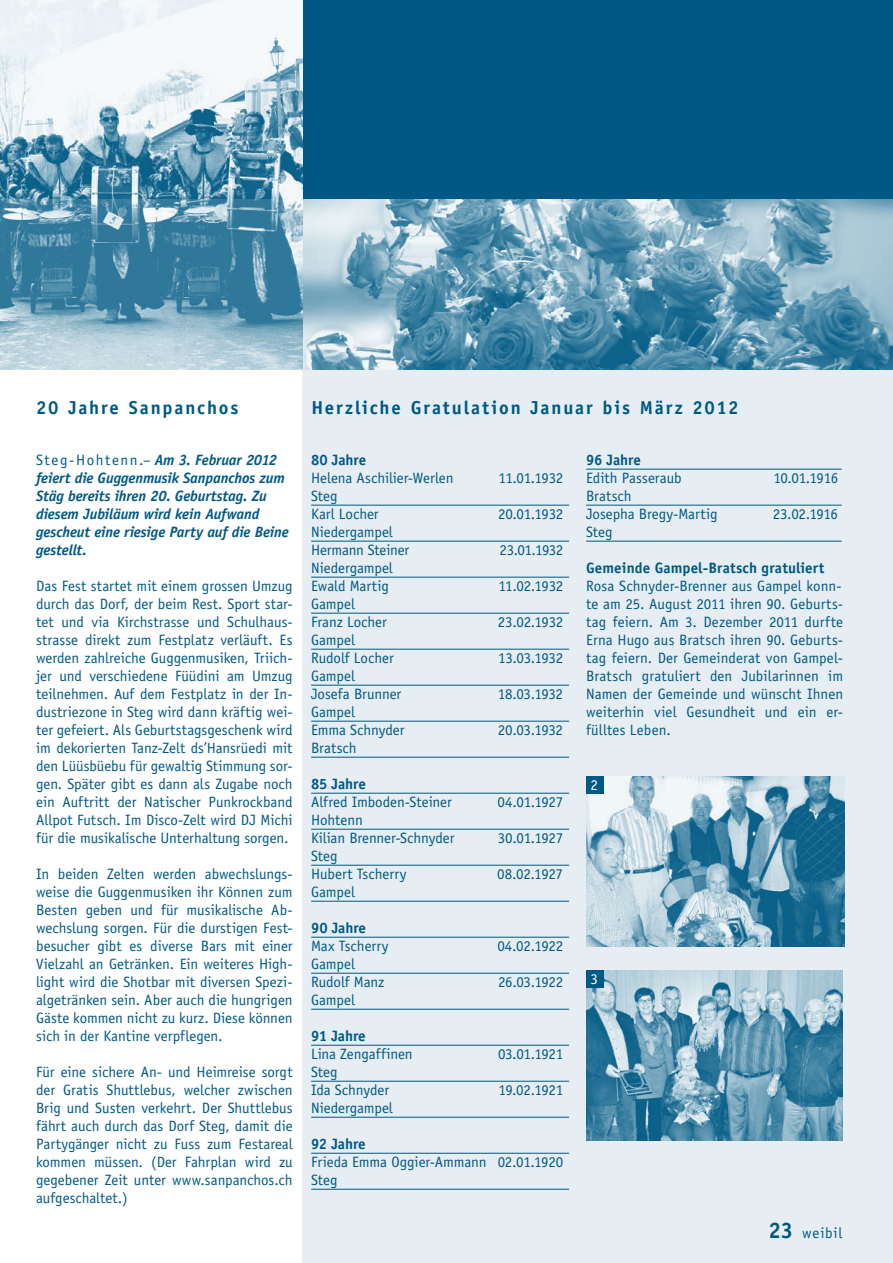
<style>
.page{position:relative;width:893px;height:1263px;background:#fff}
.page>*{position:absolute;margin:0;border:0;box-sizing:border-box;transform-origin:0 0}
.t1{font:700 18.75px "Officina Sans";letter-spacing:.095em;color:#005984}
.t2{font:15px/18px "Officina Sans";letter-spacing:-.005em;color:#005984}
.t3{font:italic 700 15px/18px "Officina Sans";letter-spacing:-.01em;color:#005984}
.t4{font:700 15px "Officina Sans";letter-spacing:-.005em;color:#005984}
.t5{font:15px "Officina Sans";color:#fff}
.s1{font-weight:400;font-style:normal}
.s2{font-weight:700;font-size:22.5px}
</style>
<div class="page">
<div style="left:303px;top:368px;width:590px;height:895px;background:#e6eef3"></div>
<div style="left:0;top:0;width:893px;height:370px;background:#005984"></div>
<hr style="left:311px;top:505px;width:258px;height:1px;background:#005984">
<hr style="left:311px;top:541px;width:258px;height:1px;background:#005984">
<hr style="left:311px;top:577px;width:258px;height:1px;background:#005984">
<hr style="left:311px;top:613px;width:258px;height:1px;background:#005984">
<hr style="left:311px;top:649px;width:258px;height:1px;background:#005984">
<hr style="left:311px;top:685px;width:258px;height:1px;background:#005984">
<hr style="left:311px;top:721px;width:258px;height:1px;background:#005984">
<hr style="left:311px;top:757px;width:258px;height:1px;background:#005984">
<hr style="left:311px;top:793px;width:258px;height:1px;background:#005984">
<hr style="left:311px;top:829px;width:258px;height:1px;background:#005984">
<hr style="left:311px;top:865px;width:258px;height:1px;background:#005984">
<hr style="left:311px;top:901px;width:258px;height:1px;background:#005984">
<hr style="left:311px;top:937px;width:258px;height:1px;background:#005984">
<hr style="left:311px;top:973px;width:258px;height:1px;background:#005984">
<hr style="left:311px;top:1009px;width:258px;height:1px;background:#005984">
<hr style="left:311px;top:1045px;width:258px;height:1px;background:#005984">
<hr style="left:311px;top:1081px;width:258px;height:1px;background:#005984">
<hr style="left:311px;top:1117px;width:258px;height:1px;background:#005984">
<hr style="left:311px;top:1153px;width:258px;height:1px;background:#005984">
<hr style="left:311px;top:1189px;width:258px;height:1px;background:#005984">
<hr style="left:586px;top:469px;width:256px;height:1px;background:#005984">
<hr style="left:586px;top:505px;width:256px;height:1px;background:#005984">
<hr style="left:586px;top:541px;width:256px;height:1px;background:#005984">
<img style="left:586px;top:776px;width:258px;height:170px">
<img style="left:586px;top:971px;width:256px;height:170px">
<img style="left:303px;top:200px;width:590px;height:170px">
<img style="left:0;top:0;width:303px;height:200px">
<svg style="left:0;top:200px;width:303px;height:170px;background:#6b9fb7"></svg>
<div style="left:586px;top:776px;width:17px;height:17px;background:#005984"></div>
<div style="left:586px;top:971px;width:17px;height:17px;background:#005984"></div>
<p class="t1" style="left:36px;top:396px;width:204px">20 Jahre Sanpanchos</p>
<p class="t1" style="left:311px;top:396px;width:429px">Herzliche Gratulation Januar bis März 2012</p>
<p class="t3" style="left:36px;top:450px;width:254px"><span class="s1">Steg-Hohtenn.–</span> Am 3. Februar 2012 feiert die Guggenmusik Sanpanchos zum<br>Stäg bereits ihren 20. Geburtstag. Zu diesem Jubiläum wird kein Aufwand gescheut eine riesige Party auf die Beine gestellt.</p>
<p class="t2" style="left:36px;top:576px;width:258px;text-align:justify">Das Fest startet mit einem grossen Umzug durch das Dorf, der beim Rest. Sport star&shy;tet und via Kirchstrasse und Schulhaus&shy;strasse direkt zum Festplatz verläuft. Es werden zahlreiche Guggenmusiken, Triich&shy;jer und verschiedene Füüdini am Umzug teilnehmen. Auf dem Festplatz in der In&shy;dustriezone in Steg wird dann kräftig wei&shy;ter gefeiert. Als Geburtstagsgeschenk wird im dekorierten Tanz-Zelt ds’Hansrüedi mit den Lüüsbüebu für gewaltig Stimmung sor&shy;gen. Später gibt es dann als Zugabe noch ein Auftritt der Natischer Punkrockband Allpot Futsch. Im Disco-Zelt wird DJ Michi für die musikalische Unterhaltung sorgen.</p>
<p class="t2" style="left:36px;top:864px;width:258px;text-align:justify">In beiden Zelten werden abwechslungs&shy;weise die Guggenmusiken ihr Können zum Besten geben und für musikalische Ab&shy;wechslung sorgen. Für die durstigen Fest&shy;besucher gibt es diverse Bars mit einer Vielzahl an Getränken. Ein weiteres High&shy;light wird die Shotbar mit diversen Spezi&shy;algetränken sein. Aber auch die hungrigen Gäste kommen nicht zu kurz. Diese können sich in der Kantine verpflegen.</p>
<p class="t2" style="left:36px;top:1062px;width:258px;text-align:justify">Für eine sichere An- und Heimreise sorgt der Gratis Shuttlebus, welcher zwischen Brig und Susten verkehrt. Der Shuttlebus fährt auch durch das Dorf Steg, damit die Partygänger nicht zu Fuss zum Festareal kommen müssen. (Der Fahrplan wird zu gegebener Zeit unter www.sanpanchos.ch aufgeschaltet.)</p>
<p class="t4" style="left:311px;top:450px;width:57px">80 Jahre</p>
<p class="t2" style="left:311px;top:468px;width:144px">Helena Aschilier-Werlen</p>
<p class="t2" style="left:499px;top:468px;width:66px">11.01.1932</p>
<p class="t2" style="left:311px;top:486px;width:69px">Steg<br>Karl Locher</p>
<p class="t2" style="left:498px;top:504px;width:67px">20.01.1932</p>
<p class="t2" style="left:311px;top:522px;width:100px">Niedergampel<br>Hermann Steiner</p>
<p class="t2" style="left:311px;top:558px;width:83px">Niedergampel<br>Ewald Martig</p>
<p class="t2" style="left:311px;top:594px;width:77px">Gampel<br>Franz Locher</p>
<p class="t2" style="left:311px;top:630px;width:84px">Gampel<br>Rudolf Locher</p>
<p class="t2" style="left:311px;top:666px;width:92px">Gampel<br>Josefa Brunner</p>
<p class="t2" style="left:311px;top:702px;width:95px">Gampel<br>Emma Schnyder</p>
<p class="t2" style="left:499px;top:540px;width:65px">23.01.1932</p>
<p class="t2" style="left:498px;top:576px;width:66px">11.02.1932</p>
<p class="t2" style="left:498px;top:612px;width:67px">23.02.1932</p>
<p class="t2" style="left:498px;top:648px;width:67px">13.03.1932</p>
<p class="t2" style="left:498px;top:684px;width:67px">18.03.1932</p>
<p class="t2" style="left:498px;top:720px;width:67px">20.03.1932</p>
<p class="t2" style="left:311px;top:738px;width:47px">Bratsch</p>
<p class="t4" style="left:311px;top:774px;width:56px">85 Jahre</p>
<p class="t2" style="left:311px;top:792px;width:142px">Alfred Imboden-Steiner</p>
<p class="t2" style="left:497px;top:792px;width:67px">04.01.1927</p>
<p class="t2" style="left:311px;top:810px;width:145px">Hohtenn<br>Kilian Brenner-Schnyder</p>
<p class="t2" style="left:498px;top:828px;width:67px">30.01.1927</p>
<p class="t2" style="left:311px;top:846px;width:97px">Steg<br>Hubert Tscherry</p>
<p class="t2" style="left:497px;top:864px;width:67px">08.02.1927</p>
<p class="t2" style="left:311px;top:882px;width:45px">Gampel</p>
<p class="t4" style="left:311px;top:918px;width:57px">90 Jahre</p>
<p class="t2" style="left:311px;top:936px;width:79px">Max Tscherry</p>
<p class="t2" style="left:497px;top:936px;width:67px">04.02.1922</p>
<p class="t2" style="left:311px;top:954px;width:75px">Gampel<br>Rudolf Manz</p>
<p class="t2" style="left:498px;top:972px;width:67px">26.03.1922</p>
<p class="t2" style="left:311px;top:990px;width:45px">Gampel</p>
<p class="t4" style="left:311px;top:1026px;width:56px">91 Jahre</p>
<p class="t2" style="left:311px;top:1044px;width:103px">Lina Zengaffinen</p>
<p class="t2" style="left:498px;top:1044px;width:67px">03.01.1921</p>
<p class="t2" style="left:311px;top:1062px;width:80px">Steg<br>Ida Schnyder</p>
<p class="t2" style="left:498px;top:1080px;width:66px">19.02.1921</p>
<p class="t2" style="left:311px;top:1098px;width:83px">Niedergampel</p>
<p class="t4" style="left:311px;top:1134px;width:56px">92 Jahre</p>
<p class="t2" style="left:311px;top:1152px;width:254px">Frieda Emma Oggier-Ammann 02.01.1920<br>Steg</p>
<p class="t4" style="left:586px;top:450px;width:56px">96 Jahre</p>
<p class="t2" style="left:586px;top:468px;width:97px">Edith Passeraub</p>
<p class="t2" style="left:773px;top:468px;width:66px">10.01.1916</p>
<p class="t2" style="left:586px;top:486px;width:133px">Bratsch<br>Josepha Bregy-Martig</p>
<p class="t2" style="left:773px;top:504px;width:67px">23.02.1916</p>
<p class="t2" style="left:586px;top:522px;width:28px">Steg</p>
<p class="t4" style="left:586px;top:558px;width:240px">Gemeinde Gampel-Bratsch gratuliert</p>
<p class="t2" style="left:586px;top:576px;width:259px;text-align:justify">Rosa Schnyder-Brenner aus Gampel konn&shy;te am 25. August 2011 ihren 90. Geburts&shy;tag feiern. Am 3. Dezember 2011 durfte Erna Hugo aus Bratsch ihren 90. Geburts&shy;tag feiern. Der Gemeinderat von Gampel-Bratsch gratuliert den Jubilarinnen im Namen der Gemeinde und wünscht Ihnen weiterhin viel Gesundheit und ein er&shy;fülltes Leben.</p>
<p class="t5" style="left:590px;top:776px;width:9px">2</p>
<p class="t5" style="left:590px;top:970px;width:9px">3</p>
<p class="t2" style="left:768px;top:1224px;width:75px"><span class="s2">23</span> weibil</p>
</div>
